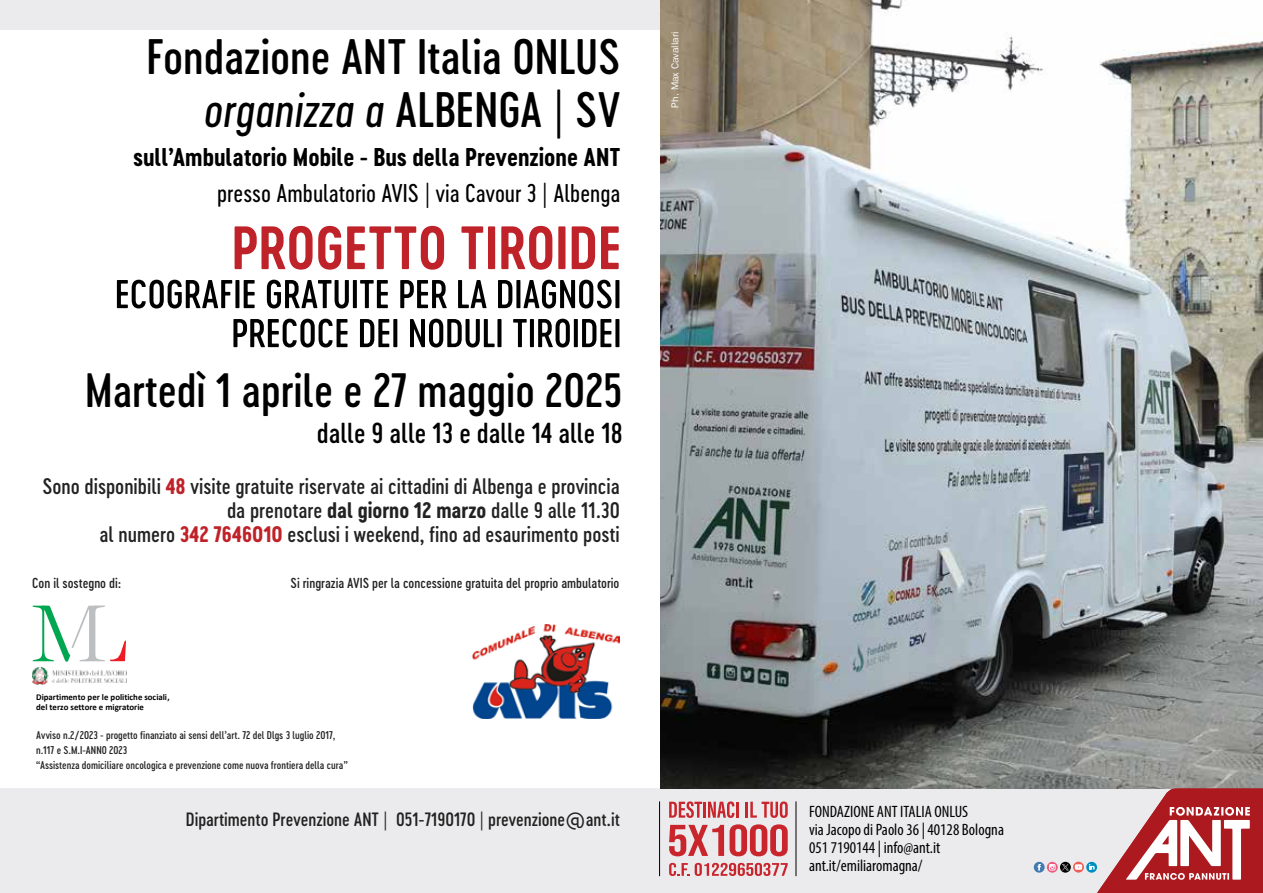
<style>
.page{position:relative;width:1263px;height:893px;background:#fff}
.page>*{position:absolute;margin:0;border:0;box-sizing:border-box;transform-origin:0 0}
.t1{font:46.5px "Cervo Neue Medium Neue";color:#000}
.t2{font:italic 46.5px "Cervo Neue Regular Neue";color:#000}
.t3{font:45px "Cervo Neue Medium Neue";color:#000}
.t4{font:27px "Cervo Neue Medium Neue";color:#000}
.t5{font:24px "Cervo Neue Bold Neue";color:#000}
.t6{font:24px "Cervo Neue Regular Neue";color:#000}
.t7{font:21px/24px "Cervo Neue Medium Neue";color:#222;text-align:right}
.t8{font:18px "Cervo Neue Medium Neue";color:#222}
.t9{font:condensed 16.5px/18px "Myriad Pro";color:#000}
.t10{font:13.5px "Cervo Neue Medium Neue";color:#222}
.t11{font:10.5px/15px "Cervo Neue Medium Neue";color:#222}
.t12{font:10.05px "ITC Franklin Gothic Std";color:#fff}
.t13{font:700 8.85px/10.9px "Calibri";color:#000}
.s1{font-family:"Cervo Neue Medium Neue";font-style:normal}
.s2{font-family:"Cervo Neue Bold Neue";color:#bf2228}
.s3{font-family:"Cervo Neue Bold Neue"}
</style>
<div class="page">
<div style="left:0;top:0;width:659px;height:30px;background:#ebebed"></div>
<div style="left:0;top:788px;width:1034px;height:105px;background:#ebebed"></div>
<svg style="left:233px;top:319px;width:386px;height:28px"></svg>
<svg style="left:117px;top:280px;width:502px;height:28px"></svg>
<svg style="left:235px;top:226px;width:384px;height:44px"></svg>
<hr style="left:795px;top:801px;width:1px;height:75px;background:#000">
<hr style="left:659px;top:801px;width:1px;height:75px;background:#000">
<img style="left:660px;top:0;width:602px;height:788px">
<img style="left:32px;top:667px;width:94px;height:17px">
<svg style="left:32px;top:606px;width:94px;height:56px"></svg>
<img style="left:472px;top:624px;width:147px;height:95px">
<svg style="left:669px;top:824px;width:119px;height:32px;background:#d98387"></svg>
<svg style="left:669px;top:863px;width:119px;height:13px;background:#db9397"></svg>
<svg style="left:669px;top:801px;width:33px;height:17px"></svg>
<hr style="left:703px;top:802px;width:3px;height:16px;background:#c9252c">
<svg style="left:708px;top:801px;width:30px;height:17px"></svg>
<svg style="left:746px;top:801px;width:42px;height:17px"></svg>
<svg style="left:1034px;top:788px;width:229px;height:105px;background:#d09396"></svg>
<h1 class="t1" style="left:147px;top:26px;width:475px">Fondazione ANT Italia ONLUS</h1>
<h1 class="t2" style="left:204px;top:79px;width:418px">organizza a <span class="s1">ALBENGA | SV</span></h1>
<p class="t5" style="left:133px;top:140px;width:489px">sull’Ambulatorio Mobile - Bus della Prevenzione ANT</p>
<p class="t6" style="left:217px;top:177px;width:405px">presso Ambulatorio AVIS | via Cavour 3 | Albenga</p>
<p class="t12" style="left:669px;top:108px;width:77px;rotate:-90deg">Ph. Max Cavallari</p>
<h2 class="t3" style="left:85px;top:360px;width:539px">Martedì 1 aprile e 27 maggio 2025</h2>
<p class="t4" style="left:317px;top:415px;width:307px">dalle 9 alle 13 e dalle 14 alle 18</p>
<p class="t7" style="left:42px;top:474px;width:579px">Sono disponibili <span class="s2">48</span> visite gratuite riservate ai cittadini di Albenga e provincia da prenotare <span class="s3">dal giorno 12 marzo</span> dalle 9 alle 11.30<br>al numero <span class="s2">342 7646010</span> esclusi i weekend, fino ad esaurimento posti</p>
<p class="t10" style="left:32px;top:574px;width:90px">Con il sostegno di:</p>
<p class="t13" style="left:36px;top:691px;width:135px">Dipartimento per le politiche sociali, del terzo settore e migratorie</p>
<p class="t10" style="left:290px;top:574px;width:330px">Si ringrazia AVIS per la concessione gratuita del proprio ambulatorio</p>
<p class="t11" style="left:36px;top:728px;width:313px">Avviso n.2/2023 - progetto finanziato ai sensi dell’art. 72 del Dlgs 3 luglio 2017, n.117 e S.M.I-ANNO 2023<br>“Assistenza domiciliare oncologica e prevenzione come nuova frontiera della cura”</p>
<p class="t8" style="left:186px;top:807px;width:435px">Dipartimento Prevenzione ANT | 051-7190170 | prevenzione@ant.it</p>
<p class="t9" style="left:809px;top:802px;width:196px">FONDAZIONE ANT ITALIA ONLUS<br>via Jacopo di Paolo 36 | 40128 Bologna<br>051 7190144 | info@ant.it ant.it/emiliaromagna/</p>
</div>
